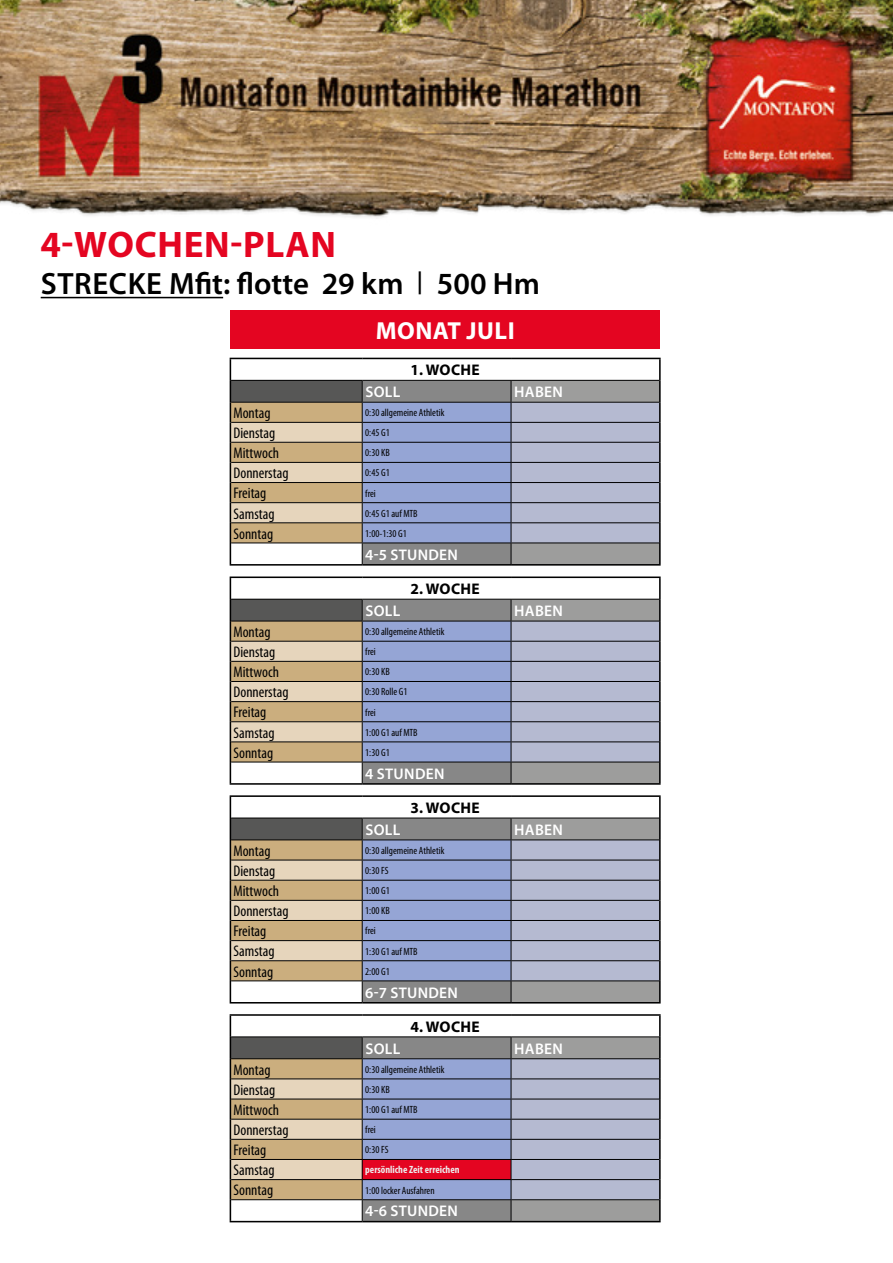
<style>
.page{position:relative;width:893px;height:1263px;background:#fff}
.page>*{position:absolute;margin:0;border:0;box-sizing:border-box;transform-origin:0 0}
.t1{font:700 37.05px "Myriad Pro";letter-spacing:.02em;color:#e40521}
.t2{font:600 30.9px "Myriad Pro";letter-spacing:.01em;color:#000}
.t3{font:700 24.75px "Myriad Pro";letter-spacing:.02em;color:#fff}
.t4{font:condensed 15.45px "Myriad Pro";color:#000}
.t5{font:600 15.45px "Myriad Pro";letter-spacing:.02em;color:#fff}
.t6{font:700 15.45px "Myriad Pro";letter-spacing:.02em;color:#000}
.t7{font:condensed 10.5px "Myriad Pro";color:#000}
.t8{font:700 condensed 10.5px "Myriad Pro";color:#ededed}
.s1{font-family:"Trade Gothic LT Cond Eighteen";font-weight:400}
</style>
<div class="page">
<hr style="left:230px;top:358px;width:132px;height:1px;background:#000">
<hr style="left:362px;top:358px;width:149px;height:1px;background:#000">
<hr style="left:511px;top:358px;width:150px;height:1px;background:#000">
<hr style="left:659px;top:359px;width:2px;height:21px;background:#000">
<hr style="left:659px;top:380px;width:2px;height:22px;background:#000">
<hr style="left:659px;top:402px;width:2px;height:20px;background:#000">
<hr style="left:659px;top:422px;width:2px;height:20px;background:#000">
<hr style="left:659px;top:442px;width:2px;height:20px;background:#000">
<hr style="left:659px;top:462px;width:2px;height:20px;background:#000">
<hr style="left:659px;top:482px;width:2px;height:21px;background:#000">
<hr style="left:659px;top:503px;width:2px;height:20px;background:#000">
<hr style="left:659px;top:523px;width:2px;height:20px;background:#000">
<svg style="left:230px;top:359px;width:430px;height:205px;background:#acacb5"></svg>
<hr style="left:659px;top:543px;width:2px;height:21px;background:#000">
<hr style="left:230px;top:564px;width:132px;height:2px;background:#000">
<hr style="left:362px;top:564px;width:149px;height:2px;background:#000">
<hr style="left:511px;top:564px;width:150px;height:2px;background:#000">
<hr style="left:230px;top:795px;width:132px;height:2px;background:#000">
<hr style="left:362px;top:795px;width:149px;height:2px;background:#000">
<hr style="left:511px;top:795px;width:150px;height:2px;background:#000">
<hr style="left:659px;top:797px;width:2px;height:21px;background:#000">
<hr style="left:659px;top:818px;width:2px;height:22px;background:#000">
<hr style="left:659px;top:840px;width:2px;height:20px;background:#000">
<hr style="left:659px;top:860px;width:2px;height:20px;background:#000">
<hr style="left:659px;top:880px;width:2px;height:20px;background:#000">
<hr style="left:659px;top:900px;width:2px;height:20px;background:#000">
<hr style="left:659px;top:920px;width:2px;height:20px;background:#000">
<hr style="left:659px;top:940px;width:2px;height:21px;background:#000">
<hr style="left:659px;top:961px;width:2px;height:20px;background:#000">
<svg style="left:230px;top:797px;width:430px;height:205px;background:#acacb5"></svg>
<hr style="left:659px;top:981px;width:2px;height:21px;background:#000">
<hr style="left:230px;top:1002px;width:132px;height:1px;background:#000">
<hr style="left:362px;top:1002px;width:149px;height:1px;background:#000">
<hr style="left:511px;top:1002px;width:150px;height:1px;background:#000">
<hr style="left:230px;top:576px;width:132px;height:2px;background:#000">
<hr style="left:362px;top:576px;width:149px;height:2px;background:#000">
<hr style="left:511px;top:576px;width:150px;height:2px;background:#000">
<hr style="left:659px;top:578px;width:2px;height:21px;background:#000">
<hr style="left:659px;top:599px;width:2px;height:22px;background:#000">
<hr style="left:659px;top:621px;width:2px;height:20px;background:#000">
<hr style="left:659px;top:641px;width:2px;height:20px;background:#000">
<hr style="left:659px;top:661px;width:2px;height:20px;background:#000">
<hr style="left:659px;top:681px;width:2px;height:21px;background:#000">
<hr style="left:659px;top:702px;width:2px;height:20px;background:#000">
<hr style="left:659px;top:722px;width:2px;height:20px;background:#000">
<hr style="left:659px;top:742px;width:2px;height:20px;background:#000">
<svg style="left:230px;top:578px;width:430px;height:205px;background:#acacb5"></svg>
<hr style="left:659px;top:762px;width:2px;height:21px;background:#000">
<hr style="left:230px;top:783px;width:132px;height:2px;background:#000">
<hr style="left:362px;top:783px;width:149px;height:2px;background:#000">
<hr style="left:511px;top:783px;width:150px;height:2px;background:#000">
<hr style="left:230px;top:1014px;width:132px;height:2px;background:#000">
<hr style="left:362px;top:1014px;width:149px;height:2px;background:#000">
<hr style="left:511px;top:1014px;width:150px;height:2px;background:#000">
<hr style="left:659px;top:1016px;width:2px;height:21px;background:#000">
<hr style="left:659px;top:1037px;width:2px;height:22px;background:#000">
<hr style="left:659px;top:1059px;width:2px;height:20px;background:#000">
<hr style="left:659px;top:1079px;width:2px;height:20px;background:#000">
<hr style="left:659px;top:1099px;width:2px;height:20px;background:#000">
<hr style="left:659px;top:1119px;width:2px;height:20px;background:#000">
<hr style="left:659px;top:1139px;width:2px;height:20px;background:#000">
<hr style="left:659px;top:1159px;width:2px;height:20px;background:#000">
<hr style="left:659px;top:1179px;width:2px;height:21px;background:#000">
<svg style="left:230px;top:1016px;width:430px;height:205px;background:#afa7af"></svg>
<hr style="left:659px;top:1200px;width:2px;height:21px;background:#000">
<hr style="left:230px;top:1221px;width:132px;height:1px;background:#000">
<hr style="left:362px;top:1221px;width:149px;height:1px;background:#000">
<hr style="left:511px;top:1221px;width:150px;height:1px;background:#000">
<img style="left:0;top:0;width:893px;height:218px">
<hr style="left:41px;top:297px;width:182px;height:1px;background:#000">
<div style="left:230px;top:310px;width:430px;height:39px;background:#e40521"></div>
<h1 class="t1" style="left:40px;top:221px;width:297px">4-WOCHEN-PLAN</h1>
<h2 class="t2" style="left:41px;top:264px;width:501px">STRECKE Mfit: flotte 29 km <span class="s1">|</span> 500 Hm</h2>
<h3 class="t3" style="left:376px;top:314px;width:140px">MONAT JULI</h3>
<h3 class="t6" style="left:410px;top:360px;width:71px">1. WOCHE</h3>
<h3 class="t5" style="left:365px;top:382px;width:37px">SOLL</h3>
<h3 class="t5" style="left:514px;top:382px;width:50px">HABEN</h3>
<h3 class="t4" style="left:233px;top:404px;width:39px">Montag</h3>
<p class="t7" style="left:365px;top:406px;width:81px">0:30 allgemeine Athletik</p>
<h3 class="t4" style="left:233px;top:424px;width:43px">Dienstag</h3>
<p class="t7" style="left:365px;top:426px;width:26px">0:45 G1</p>
<h3 class="t4" style="left:233px;top:444px;width:47px">Mittwoch</h3>
<p class="t7" style="left:365px;top:446px;width:26px">0:30 KB</p>
<h3 class="t4" style="left:233px;top:464px;width:57px">Donnerstag</h3>
<p class="t7" style="left:365px;top:467px;width:26px">0:45 G1</p>
<h3 class="t4" style="left:233px;top:484px;width:34px">Freitag</h3>
<p class="t7" style="left:365px;top:487px;width:12px">frei</p>
<h3 class="t4" style="left:233px;top:504px;width:43px">Samstag</h3>
<p class="t7" style="left:365px;top:507px;width:54px">0:45 G1 auf MTB</p>
<h3 class="t4" style="left:233px;top:524px;width:41px">Sonntag</h3>
<p class="t7" style="left:365px;top:527px;width:43px">1:00-1:30 G1</p>
<h3 class="t5" style="left:365px;top:545px;width:94px">4-5 STUNDEN</h3>
<h3 class="t6" style="left:410px;top:579px;width:71px">2. WOCHE</h3>
<h3 class="t5" style="left:365px;top:601px;width:37px">SOLL</h3>
<h3 class="t5" style="left:514px;top:601px;width:50px">HABEN</h3>
<h3 class="t4" style="left:233px;top:622px;width:39px">Montag</h3>
<p class="t7" style="left:365px;top:625px;width:81px">0:30 allgemeine Athletik</p>
<h3 class="t4" style="left:233px;top:643px;width:43px">Dienstag</h3>
<p class="t7" style="left:365px;top:645px;width:12px">frei</p>
<h3 class="t4" style="left:233px;top:663px;width:47px">Mittwoch</h3>
<p class="t7" style="left:365px;top:665px;width:26px">0:30 KB</p>
<h3 class="t4" style="left:233px;top:683px;width:57px">Donnerstag</h3>
<p class="t7" style="left:365px;top:686px;width:44px">0:30 Rolle G1</p>
<h3 class="t4" style="left:233px;top:703px;width:34px">Freitag</h3>
<p class="t7" style="left:365px;top:706px;width:12px">frei</p>
<h3 class="t4" style="left:233px;top:723px;width:43px">Samstag</h3>
<p class="t7" style="left:365px;top:726px;width:54px">1:00 G1 auf MTB</p>
<h3 class="t4" style="left:233px;top:743px;width:41px">Sonntag</h3>
<p class="t7" style="left:365px;top:746px;width:26px">1:30 G1</p>
<h3 class="t5" style="left:365px;top:764px;width:81px">4 STUNDEN</h3>
<h3 class="t6" style="left:410px;top:797px;width:71px">3. WOCHE</h3>
<h3 class="t5" style="left:365px;top:820px;width:37px">SOLL</h3>
<h3 class="t5" style="left:514px;top:820px;width:50px">HABEN</h3>
<h3 class="t4" style="left:233px;top:841px;width:39px">Montag</h3>
<p class="t7" style="left:365px;top:844px;width:81px">0:30 allgemeine Athletik</p>
<h3 class="t4" style="left:233px;top:861px;width:43px">Dienstag</h3>
<p class="t7" style="left:365px;top:864px;width:25px">0:30 FS</p>
<h3 class="t4" style="left:233px;top:882px;width:47px">Mittwoch</h3>
<p class="t7" style="left:365px;top:884px;width:26px">1:00 G1</p>
<h3 class="t4" style="left:233px;top:902px;width:57px">Donnerstag</h3>
<p class="t7" style="left:365px;top:904px;width:26px">1:00 KB</p>
<h3 class="t4" style="left:233px;top:922px;width:34px">Freitag</h3>
<p class="t7" style="left:365px;top:925px;width:12px">frei</p>
<h3 class="t4" style="left:233px;top:942px;width:43px">Samstag</h3>
<p class="t7" style="left:365px;top:945px;width:54px">1:30 G1 auf MTB</p>
<h3 class="t4" style="left:233px;top:962px;width:41px">Sonntag</h3>
<p class="t7" style="left:365px;top:965px;width:26px">2:00 G1</p>
<h3 class="t5" style="left:365px;top:982px;width:94px">6-7 STUNDEN</h3>
<h3 class="t6" style="left:410px;top:1016px;width:71px">4. WOCHE</h3>
<h3 class="t5" style="left:365px;top:1038px;width:37px">SOLL</h3>
<h3 class="t5" style="left:514px;top:1038px;width:50px">HABEN</h3>
<h3 class="t4" style="left:233px;top:1060px;width:39px">Montag</h3>
<p class="t7" style="left:365px;top:1063px;width:81px">0:30 allgemeine Athletik</p>
<h3 class="t4" style="left:233px;top:1080px;width:43px">Dienstag</h3>
<p class="t7" style="left:365px;top:1083px;width:26px">0:30 KB</p>
<h3 class="t4" style="left:233px;top:1100px;width:47px">Mittwoch</h3>
<p class="t7" style="left:365px;top:1103px;width:54px">1:00 G1 auf MTB</p>
<h3 class="t4" style="left:233px;top:1120px;width:57px">Donnerstag</h3>
<p class="t7" style="left:365px;top:1123px;width:12px">frei</p>
<h3 class="t4" style="left:233px;top:1141px;width:34px">Freitag</h3>
<p class="t7" style="left:365px;top:1143px;width:25px">0:30 FS</p>
<h3 class="t4" style="left:233px;top:1161px;width:43px">Samstag</h3>
<p class="t8" style="left:365px;top:1163px;width:96px">persönliche Zeit erreichen</p>
<h3 class="t4" style="left:233px;top:1181px;width:41px">Sonntag</h3>
<p class="t7" style="left:365px;top:1184px;width:71px">1:00 locker Ausfahren</p>
<h3 class="t5" style="left:365px;top:1201px;width:94px">4-6 STUNDEN</h3>
</div>
